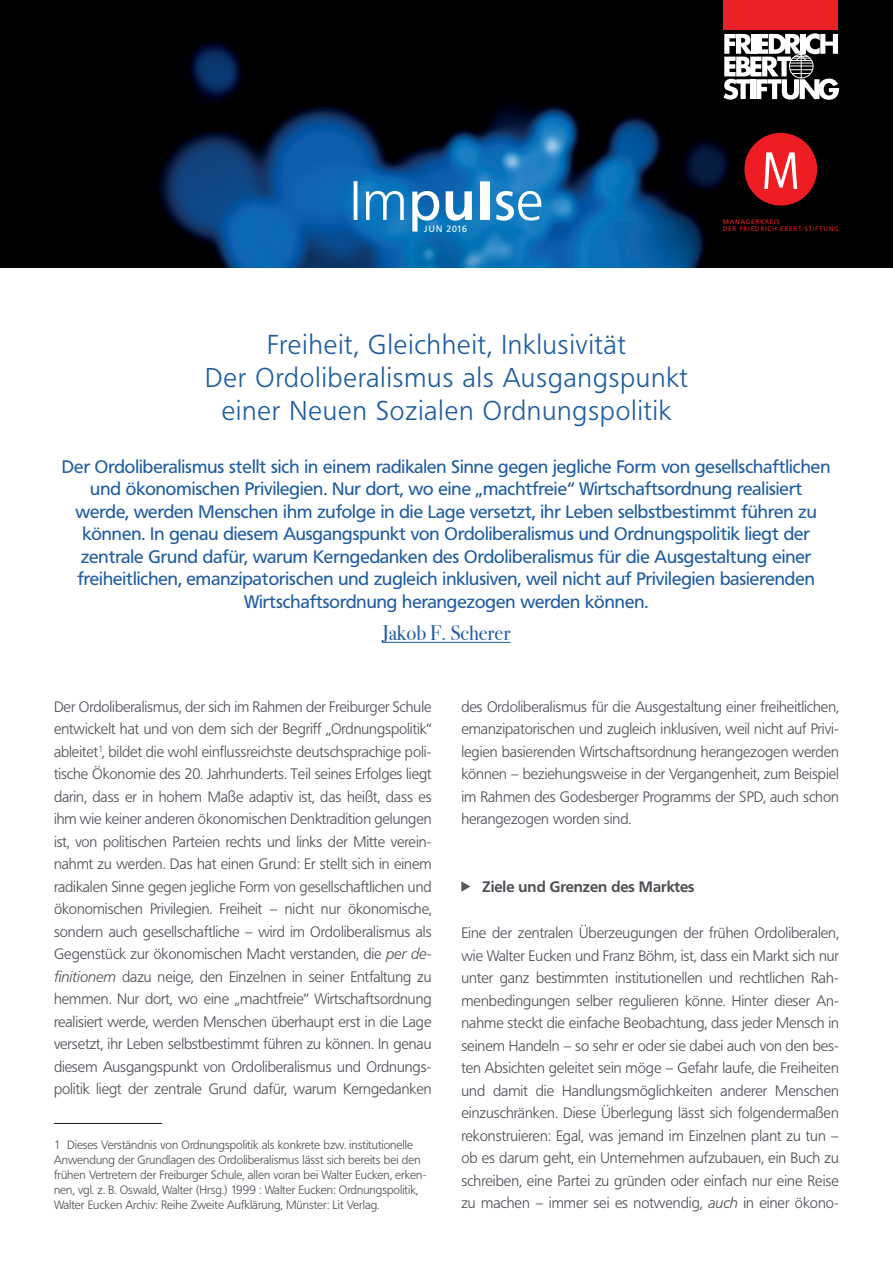
<style>
.page{position:relative;width:893px;height:1263px;background:#fff}
.page>*{position:absolute;margin:0;border:0;box-sizing:border-box;transform-origin:0 0}
.t1{font:300 27px "Frutiger BQ";letter-spacing:.04em;color:#1f5da1}
.t2{font:21px "Bodoni Svty Two ITCTT";color:#1f5da1}
.t3{font:18px/22.5px "Frutiger BQ";color:#1f5da1;text-align:center}
.t4{font:300 15px/22.5px "Frutiger BQ";letter-spacing:-.005em;color:#4d4f56;text-align:justify}
.t5{font:700 15px "Frutiger BQ";color:#4d4f56}
.t6{font:300 12px/15px "Frutiger BQ";color:#4d4f56}
.t7{font:9px "Frutiger BQ";letter-spacing:.1em;color:#fff}
.t8{font:6.6px "Frutiger LT Std";letter-spacing:.1em;color:#ee1d23}
.s1{font-style:italic}
</style>
<div class="page">
<hr style="left:54px;top:1123px;width:108px;height:1px;background:#231f20">
<svg style="left:461px;top:881px;width:9px;height:11px"></svg>
<hr style="left:382px;top:642px;width:128px;height:1px;background:#1f5da1">
<img style="left:0;top:0;width:893px;height:268px">
<svg style="left:744px;top:130px;width:74px;height:78px;background:#ac282b"></svg>
<div style="left:723px;top:0;width:115px;height:29px;background:#eb2225"></div>
<svg style="left:723px;top:33px;width:116px;height:67px"></svg>
<svg style="left:354px;top:181px;width:187px;height:51px"></svg>
<p class="t8" style="left:723px;top:217px;width:58px">MANAGERKREIS</p>
<p class="t7" style="left:424px;top:223px;width:44px">JUN 2016</p>
<p class="t8" style="left:723px;top:225px;width:118px">DER FRIEDRICH-EBERT-STIFTUNG</p>
<p class="t1" style="left:267px;top:329px;width:360px">Freiheit, Gleichheit, Inklusivität</p>
<p class="t1" style="left:205px;top:362px;width:484px">Der Ordoliberalismus als Ausgangspunkt</p>
<p class="t1" style="left:222px;top:395px;width:451px">einer Neuen Sozialen Ordnungspolitik</p>
<p class="t3" style="left:62px;top:455px;width:770px">Der Ordoliberalismus stellt sich in einem radikalen Sinne gegen jegliche Form von gesellschaftlichen und ökonomischen Privilegien. Nur dort, wo eine „machtfreie“ Wirtschaftsordnung realisiert werde, werden Menschen ihm zufolge in die Lage versetzt, ihr Leben selbstbestimmt führen zu können. In genau diesem Ausgangspunkt von Ordoliberalismus und Ordnungspolitik liegt der zentrale Grund dafür, warum Kerngedanken des Ordoliberalismus für die Ausgestaltung einer freiheitlichen, emanzipatorischen und zugleich inklusiven, weil nicht auf Privilegien basierenden Wirtschaftsordnung herangezogen werden können.</p>
<p class="t2" style="left:382px;top:616px;width:130px">Jakob F. Scherer</p>
<p class="t4" style="left:54px;top:695px;width:379px">Der Ordoliberalismus, der sich im Rahmen der Freiburger Schule entwickelt hat und von dem sich der Begriff „Ordnungspolitik“ ableitet<sup>1</sup>, bildet die wohl einflussreichste deutschsprachige poli&shy;tische Ökonomie des 20. Jahrhunderts. Teil seines Erfolges liegt darin, dass er in hohem Maße adaptiv ist, das heißt, dass es ihm wie keiner anderen ökonomischen Denktradition gelungen ist, von politischen Parteien rechts und links der Mitte verein&shy;nahmt zu werden. Das hat einen Grund: Er stellt sich in einem radikalen Sinne gegen jegliche Form von gesellschaftlichen und ökonomischen Privilegien. Freiheit – nicht nur ökonomische, sondern auch gesellschaftliche – wird im Ordoliberalismus als Gegenstück zur ökonomischen Macht verstanden, die <span class="s1">per de&shy;finitionem</span> dazu neige, den Einzelnen in seiner Entfaltung zu hemmen. Nur dort, wo eine „machtfreie“ Wirtschaftsordnung realisiert werde, werden Menschen überhaupt erst in die Lage versetzt, ihr Leben selbstbestimmt führen zu können. In genau diesem Ausgangspunkt von Ordoliberalismus und Ordnungs&shy;politik liegt der zentrale Grund dafür, warum Kerngedanken</p>
<p class="t6" style="left:54px;top:1137px;width:374px">1 Dieses Verständnis von Ordnungspolitik als konkrete bzw. institutionelle Anwendung der Grundlagen des Ordoliberalismus lässt sich bereits bei den frühen Vertretern der Freiburger Schule, allen voran bei Walter Eucken, erken&shy;nen, vgl. z. B. Oswald, Walter (Hrsg.) 1999 : Walter Eucken: Ordnungspolitik, Walter Eucken Archiv: Reihe Zweite Aufklärung, Münster: Lit Verlag.</p>
<p class="t4" style="left:461px;top:695px;width:379px">des Ordoliberalismus für die Ausgestaltung einer freiheitlichen, emanzipatorischen und zugleich inklusiven, weil nicht auf Privi&shy;legien basierenden Wirtschaftsordnung herangezogen werden können – beziehungsweise in der Vergangenheit, zum Beispiel im Rahmen des Godesberger Programms der SPD, auch schon herangezogen worden sind.</p>
<p class="t5" style="left:483px;top:877px;width:213px">Ziele und Grenzen des Marktes</p>
<p class="t4" style="left:461px;top:922px;width:379px">Eine der zentralen Überzeugungen der frühen Ordoliberalen, wie Walter Eucken und Franz Böhm, ist, dass ein Markt sich nur unter ganz bestimmten institutionellen und rechtlichen Rah&shy;menbedingungen selber regulieren könne. Hinter dieser An&shy;nahme steckt die einfache Beobachtung, dass jeder Mensch in seinem Handeln – so sehr er oder sie dabei auch von den bes&shy;ten Absichten geleitet sein möge – Gefahr laufe, die Freiheiten und damit die Handlungsmöglichkeiten anderer Menschen einzuschränken. Diese Überlegung lässt sich folgendermaßen rekonstruieren: Egal, was jemand im Einzelnen plant zu tun – ob es darum geht, ein Unternehmen aufzubauen, ein Buch zu schreiben, eine Partei zu gründen oder einfach nur eine Reise zu machen – immer sei es notwendig, <span class="s1">auch</span> in einer ökono-</p>
</div>
